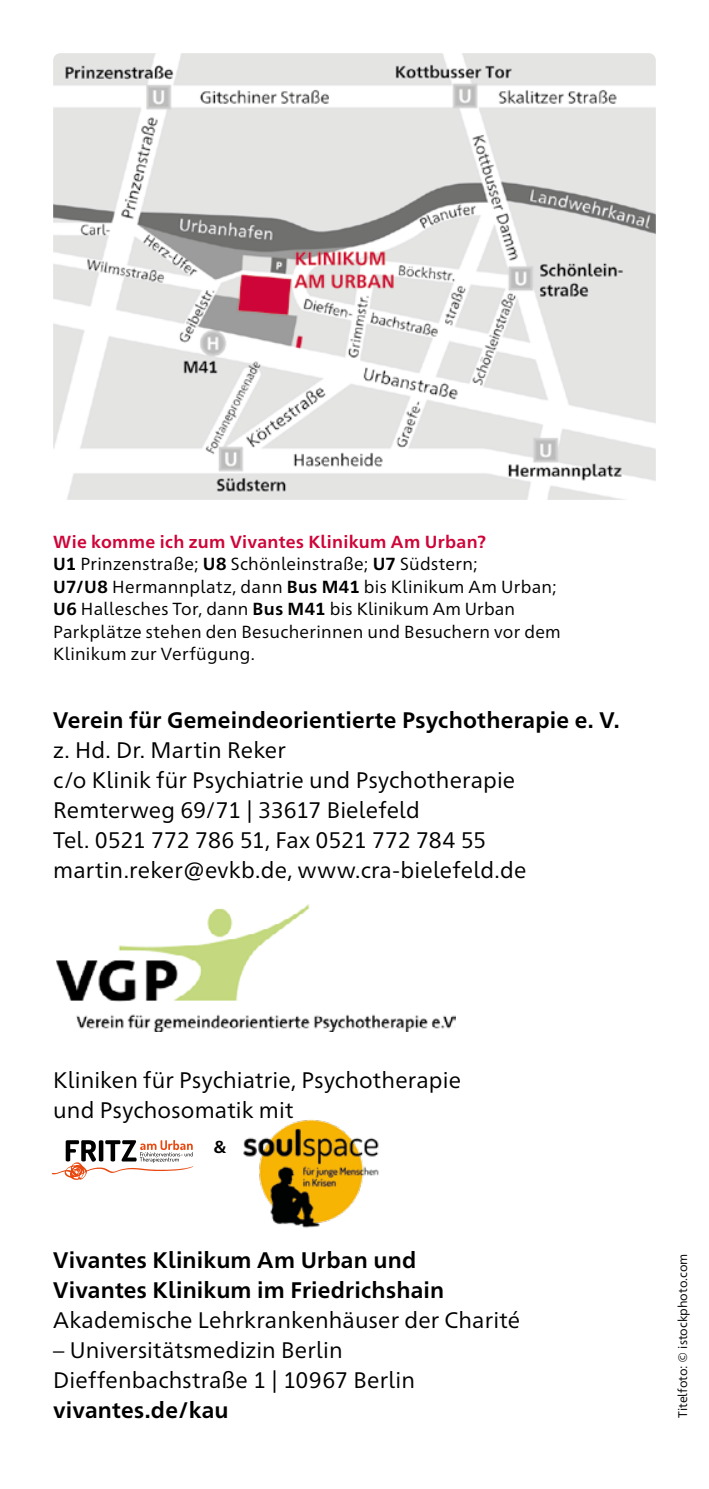
<style>
.page{position:relative;width:709px;height:1489px;background:#fff}
.page>*{position:absolute;margin:0;border:0;box-sizing:border-box;transform-origin:0 0}
.t1{font:22.5px/30px "Frutiger Neue 1450 Pro";letter-spacing:.005em;color:#000}
.t2{font:700 22.5px "Frutiger Neue 1450 Pro";letter-spacing:.01em;color:#000}
.t3{font:17.5px/22.5px "Frutiger Neue 1450 Pro";letter-spacing:.015em;color:#000}
.t4{font:700 17.5px "Frutiger Neue 1450 Pro";letter-spacing:.015em;color:#ce0539}
.t5{font:700 17.5px "Frutiger Neue 1450 Pro";color:#000}
.t6{font:12.5px "Frutiger Neue 1450 Pro";color:#000}
.s1{font-weight:700}
</style>
<div class="page">
<img style="left:53px;top:53px;width:603px;height:447px">
<img style="left:193px;top:1119px;width:186px;height:109px">
<svg style="left:51px;top:1140px;width:142px;height:39px"></svg>
<img style="left:57px;top:904px;width:399px;height:127px">
<p class="t4" style="left:53px;top:529px;width:434px">Wie komme ich zum Vivantes Klinikum Am Urban?</p>
<p class="t3" style="left:53px;top:551px;width:426px"><span class="s1">U1</span> Prinzenstraße; <span class="s1">U8</span> Schönleinstraße; <span class="s1">U7</span> Südstern;</p>
<p class="t3" style="left:53px;top:574px;width:505px"><span class="s1">U7/U8</span> Hermannplatz, dann <span class="s1">Bus M41</span> bis Klinikum Am Urban;<br><span class="s1">U6</span> Hallesches Tor, dann <span class="s1">Bus M41</span> bis Klinikum Am Urban</p>
<p class="t3" style="left:53px;top:619px;width:509px">Parkplätze stehen den Besucherinnen und Besuchern vor dem<br>Klinikum zur Verfügung.</p>
<p class="t2" style="left:53px;top:703px;width:568px">Verein für Gemeindeorientierte Psychotherapie e. V.</p>
<p class="t1" style="left:53px;top:733px;width:234px">z. Hd. Dr. Martin Reker</p>
<p class="t1" style="left:53px;top:763px;width:463px">c/o Klinik für Psychiatrie und Psychotherapie</p>
<p class="t1" style="left:53px;top:793px;width:368px">Remterweg 69/71 | 33617 Bielefeld</p>
<p class="t1" style="left:53px;top:823px;width:434px">Tel. 0521 772 786 51, Fax 0521 772 784 55</p>
<p class="t1" style="left:53px;top:853px;width:474px">martin.reker@evkb.de, www.cra-bielefeld.de</p>
<p class="t1" style="left:53px;top:1063px;width:409px">Kliniken für Psychiatrie, Psychotherapie und Psychosomatik mit</p>
<p class="t5" style="left:214px;top:1134px;width:14px">&amp;</p>
<p class="t2" style="left:53px;top:1243px;width:364px">Vivantes Klinikum Am Urban und</p>
<p class="t2" style="left:53px;top:1273px;width:392px">Vivantes Klinikum im Friedrichshain</p>
<p class="t1" style="left:53px;top:1303px;width:468px">Akademische Lehrkrankenhäuser der Charité</p>
<p class="t1" style="left:53px;top:1333px;width:291px">– Universitätsmedizin Berlin</p>
<p class="t1" style="left:53px;top:1363px;width:363px">Dieffenbachstraße 1 | 10967 Berlin</p>
<p class="t2" style="left:53px;top:1393px;width:177px">vivantes.de/kau</p>
<p class="t6" style="left:673px;top:1417px;width:166px;rotate:-90deg">Titelfoto: © istockphoto.com</p>
</div>
